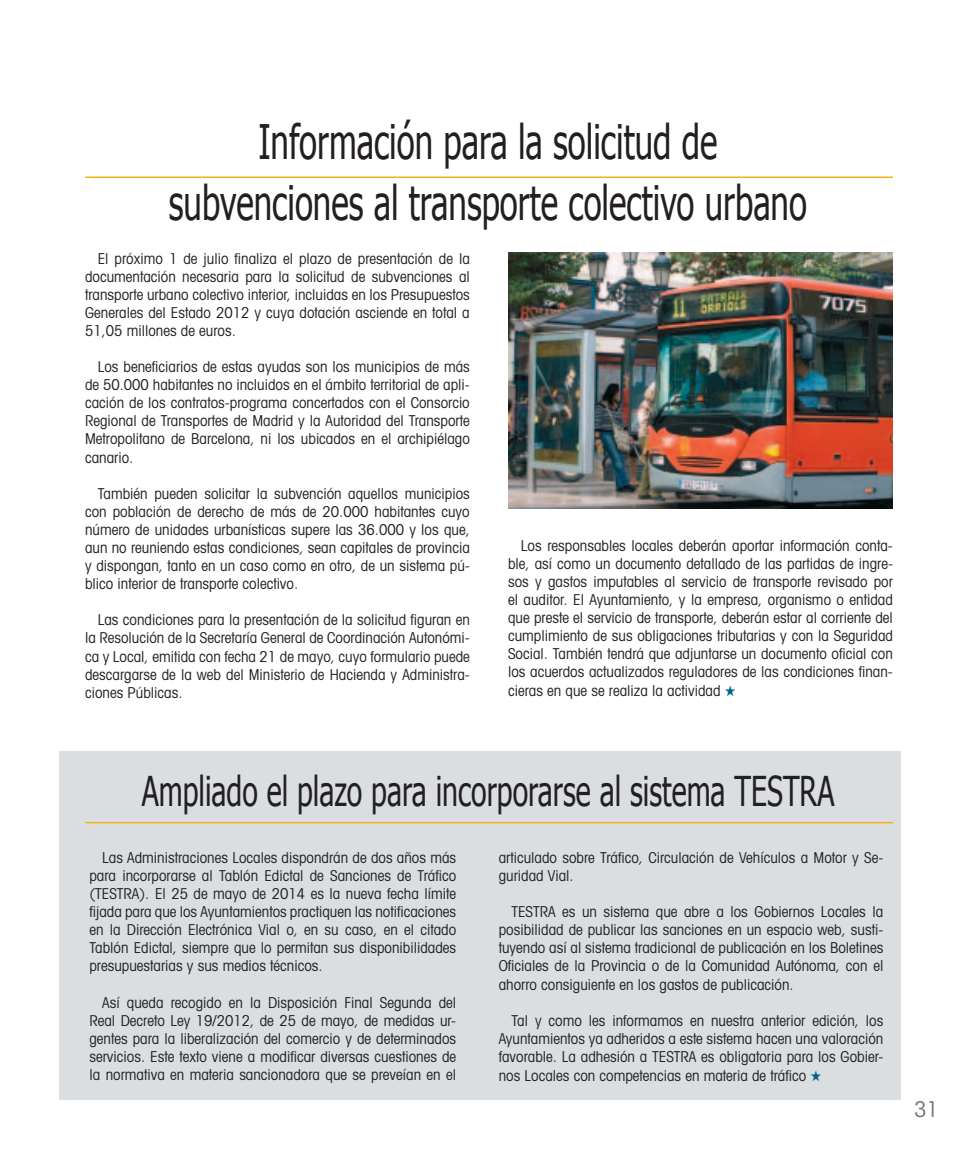
<style>
.page{position:relative;width:978px;height:1149px;background:#fff}
.page>*{position:absolute;margin:0;border:0;box-sizing:border-box;transform-origin:0 0}
.t1{font:47.55px/61.7px "Tahoma";color:#231f20;text-align:center;scale:.69 1}
.t2{font:41.1px "Tahoma";color:#231f20;scale:.69 1}
.t3{font:condensed 21.75px "Avant Garde";color:#727773}
.t4{font:condensed 15px/18.1px "Avant Garde";color:#231f20;text-align:justify}
.s1{color:#00628a}
</style>
<div class="page">
<div style="left:60px;top:750px;width:841px;height:349px;background:#dadee1"></div>
<hr style="left:85px;top:176px;width:808px;height:2px;background:#f7b118">
<img style="left:508px;top:253px;width:385px;height:255px">
<hr style="left:85px;top:821px;width:808px;height:2px;background:#f7b118">
<p class="t1" style="left:169px;top:109px;width:926px">Información para la solicitud de subvenciones al transporte colectivo urbano</p>
<p class="t4" style="left:85px;top:249px;width:386px;text-indent:13px">El próximo 1 de julio finaliza el plazo de presentación de la documentación necesaria para la solicitud de subvenciones al transporte urbano colectivo interior, incluidas en los Presupuestos Generales del Estado 2012 y cuya dotación asciende en total a 51,05 millones de euros.</p>
<p class="t4" style="left:85px;top:357px;width:386px;text-indent:13px">Los beneficiarios de estas ayudas son los municipios de más de 50.000 habitantes no incluidos en el ámbito territorial de apli&shy;cación de los contratos-programa concertados con el Consorcio Regional de Transportes de Madrid y la Autoridad del Transporte Metropolitano de Barcelona, ni los ubicados en el archipiélago canario.</p>
<p class="t4" style="left:85px;top:484px;width:386px;text-indent:13px">También pueden solicitar la subvención aquellos municipios con población de derecho de más de 20.000 habitantes cuyo número de unidades urbanísticas supere las 36.000 y los que, aun no reuniendo estas condiciones, sean capitales de provincia y dispongan, tanto en un caso como en otro, de un sistema pú&shy;blico interior de transporte colectivo.</p>
<p class="t4" style="left:85px;top:610px;width:386px;text-indent:13px">Las condiciones para la presentación de la solicitud figuran en la Resolución de la Secretaría General de Coordinación Autonómi&shy;ca y Local, emitida con fecha 21 de mayo, cuyo formulario puede descargarse de la web del Ministerio de Hacienda y Administra&shy;ciones Públicas.</p>
<p class="t4" style="left:508px;top:535px;width:386px;text-indent:13px">Los responsables locales deberán aportar información conta&shy;ble, así como un documento detallado de las partidas de ingre&shy;sos y gastos imputables al servicio de transporte revisado por el auditor. El Ayuntamiento, y la empresa, organismo o entidad que preste el servicio de transporte, deberán estar al corriente del cumplimiento de sus obligaciones tributarias y con la Seguridad Social. También tendrá que adjuntarse un documento oficial con los acuerdos actualizados reguladores de las condiciones finan&shy;cieras en que se realiza la actividad <span class="s1">★</span></p>
<p class="t2" style="left:142px;top:764px;width:1005px">Ampliado el plazo para incorporarse al sistema TESTRA</p>
<p class="t4" style="left:89px;top:847px;width:368px;text-indent:13px">Las Administraciones Locales dispondrán de dos años más para incorporarse al Tablón Edictal de Sanciones de Tráfico (TESTRA). El 25 de mayo de 2014 es la nueva fecha límite fijada para que los Ayuntamientos practiquen las notificaciones en la Dirección Electrónica Vial o, en su caso, en el citado Tablón Edictal, siempre que lo permitan sus disponibilidades presupuestarias y sus medios técnicos.</p>
<p class="t4" style="left:89px;top:992px;width:368px;text-indent:13px">Así queda recogido en la Disposición Final Segunda del Real Decreto Ley 19/2012, de 25 de mayo, de medidas ur&shy;gentes para la liberalización del comercio y de determinados servicios. Este texto viene a modificar diversas cuestiones de la normativa en materia sancionadora que se preveían en el</p>
<p class="t4" style="left:499px;top:847px;width:386px">articulado sobre Tráfico, Circulación de Vehículos a Motor y Se&shy;guridad Vial.</p>
<p class="t4" style="left:499px;top:902px;width:386px;text-indent:13px">TESTRA es un sistema que abre a los Gobiernos Locales la posibilidad de publicar las sanciones en un espacio web, susti&shy;tuyendo así al sistema tradicional de publicación en los Boletines Oficiales de la Provincia o de la Comunidad Autónoma, con el ahorro consiguiente en los gastos de publicación.</p>
<p class="t4" style="left:499px;top:1010px;width:386px;text-indent:13px">Tal y como les informamos en nuestra anterior edición, los Ayuntamientos ya adheridos a este sistema hacen una valoración favorable. La adhesión a TESTRA es obligatoria para los Gobier&shy;nos Locales con competencias en materia de tráfico <span class="s1">★</span></p>
<p class="t3" style="left:914px;top:1095px;width:26px">31</p>
</div>
